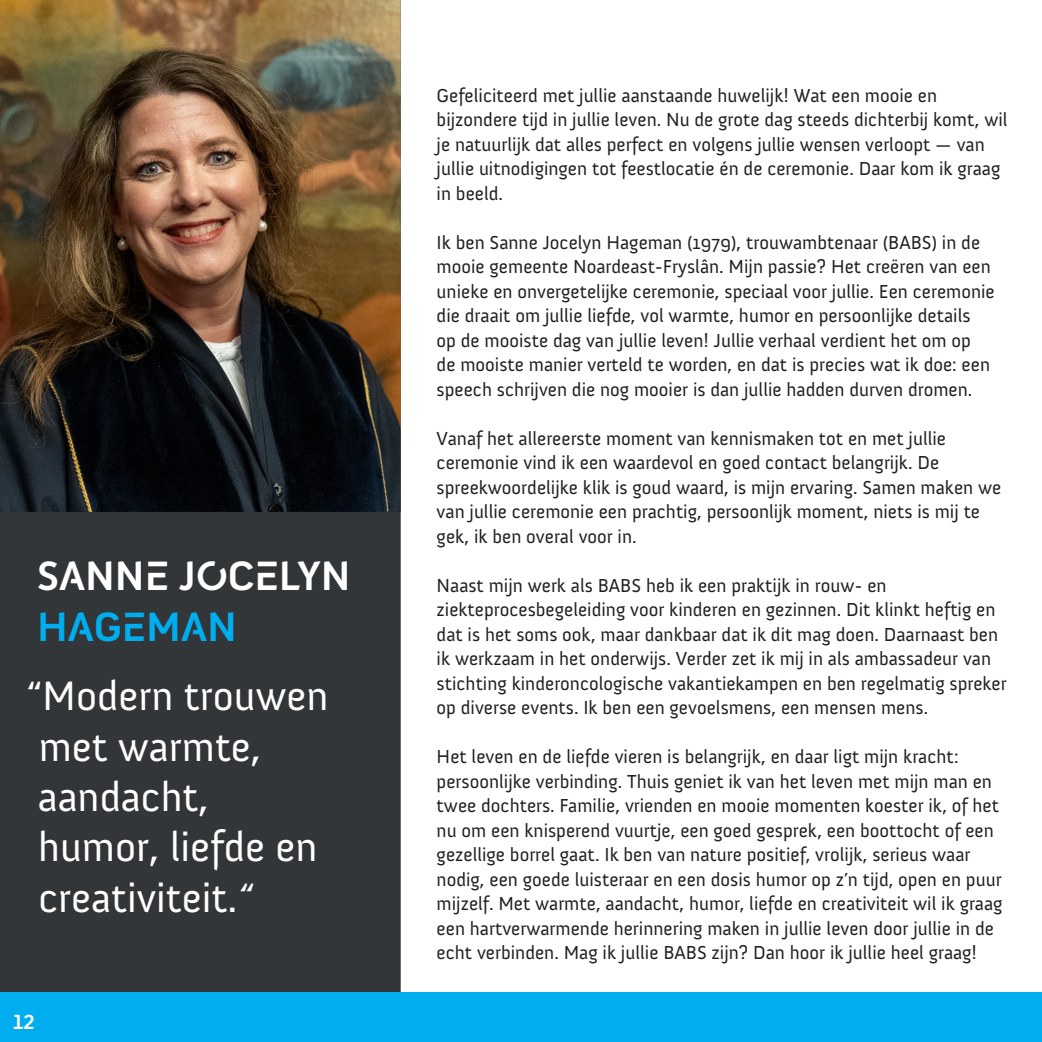
<style>
.page{position:relative;width:1042px;height:1042px;background:#fff}
.page>*{position:absolute;margin:0;border:0;box-sizing:border-box;transform-origin:0 0}
.t1{font:42px/50.4px "Anivers";color:#fff}
.t2{font:42px/50.4px "NOARDEAST Caps";color:#fff}
.t3{font:21px "NOARDEAST Caps";color:#fff}
.voorsteltekst{font:19.25px/24.5px "Anivers";color:#231f20}
.s1{color:#00aeef}
.s2{font-style:italic}
</style>
<div class="page">
<div style="left:0;top:0;width:401px;height:992px;background:#333638"></div>
<div style="left:0;top:992px;width:1042px;height:50px;background:#00aeef"></div>
<img style="left:0;top:0;width:401px;height:512px">
<p class="t2" style="left:37px;top:551px;width:315px">SANNE JOCELYN<br><span class="s1">HAGEMAN</span></p>
<p class="t1" style="left:26px;top:671px;width:303px">“Modern trouwen met warmte, aandacht, humor, liefde en creativiteit.<span class="s2">“</span></p>
<p class="t3" style="left:13px;top:1009px;width:23px">12</p>
<p class="voorsteltekst" style="left:437px;top:83px;width:572px">Gefeliciteerd met jullie aanstaande huwelijk! Wat een mooie en bijzondere tijd in jullie leven. Nu de grote dag steeds dichterbij komt, wil je natuurlijk dat alles perfect en volgens jullie wensen verloopt — van jullie uitnodigingen tot feestlocatie én de ceremonie. Daar kom ik graag in beeld.</p>
<p class="voorsteltekst" style="left:437px;top:230px;width:560px">Ik ben Sanne Jocelyn Hageman (1979), trouwambtenaar (BABS) in de mooie gemeente Noardeast-Fryslân. Mijn passie? Het creëren van een unieke en onvergetelijke ceremonie, speciaal voor jullie. Een ceremonie die draait om jullie liefde, vol warmte, humor en persoonlijke details op de mooiste dag van jullie leven! Jullie verhaal verdient het om op<br>de mooiste manier verteld te worden, en dat is precies wat ik doe: een speech schrijven die nog mooier is dan jullie hadden durven dromen.</p>
<p class="voorsteltekst" style="left:437px;top:426px;width:566px">Vanaf het allereerste moment van kennismaken tot en met jullie ceremonie vind ik een waardevol en goed contact belangrijk. De spreekwoordelijke klik is goud waard, is mijn ervaring. Samen maken we van jullie ceremonie een prachtig, persoonlijk moment, niets is mij te gek, ik ben overal voor in.</p>
<p class="voorsteltekst" style="left:437px;top:573px;width:571px">Naast mijn werk als BABS heb ik een praktijk in rouw- en ziekteprocesbegeleiding voor kinderen en gezinnen. Dit klinkt heftig en dat is het soms ook, maar dankbaar dat ik dit mag doen. Daarnaast ben ik werkzaam in het onderwijs. Verder zet ik mij in als ambassadeur van stichting kinderoncologische vakantiekampen en ben regelmatig spreker op diverse events. Ik ben een gevoelsmens, een mensen mens.</p>
<p class="voorsteltekst" style="left:437px;top:745px;width:567px">Het leven en de liefde vieren is belangrijk, en daar ligt mijn kracht: persoonlijke verbinding. Thuis geniet ik van het leven met mijn man en twee dochters. Familie, vrienden en mooie momenten koester ik, of het nu om een knisperend vuurtje, een goed gesprek, een boottocht of een gezellige borrel gaat. Ik ben van nature positief, vrolijk, serieus waar nodig, een goede luisteraar en een dosis humor op z’n tijd, open en puur mijzelf. Met warmte, aandacht, humor, liefde en creativiteit wil ik graag een hartverwarmende herinnering maken in jullie leven door jullie in de echt verbinden. Mag ik jullie BABS zijn? Dan hoor ik jullie heel graag!</p>
</div>
